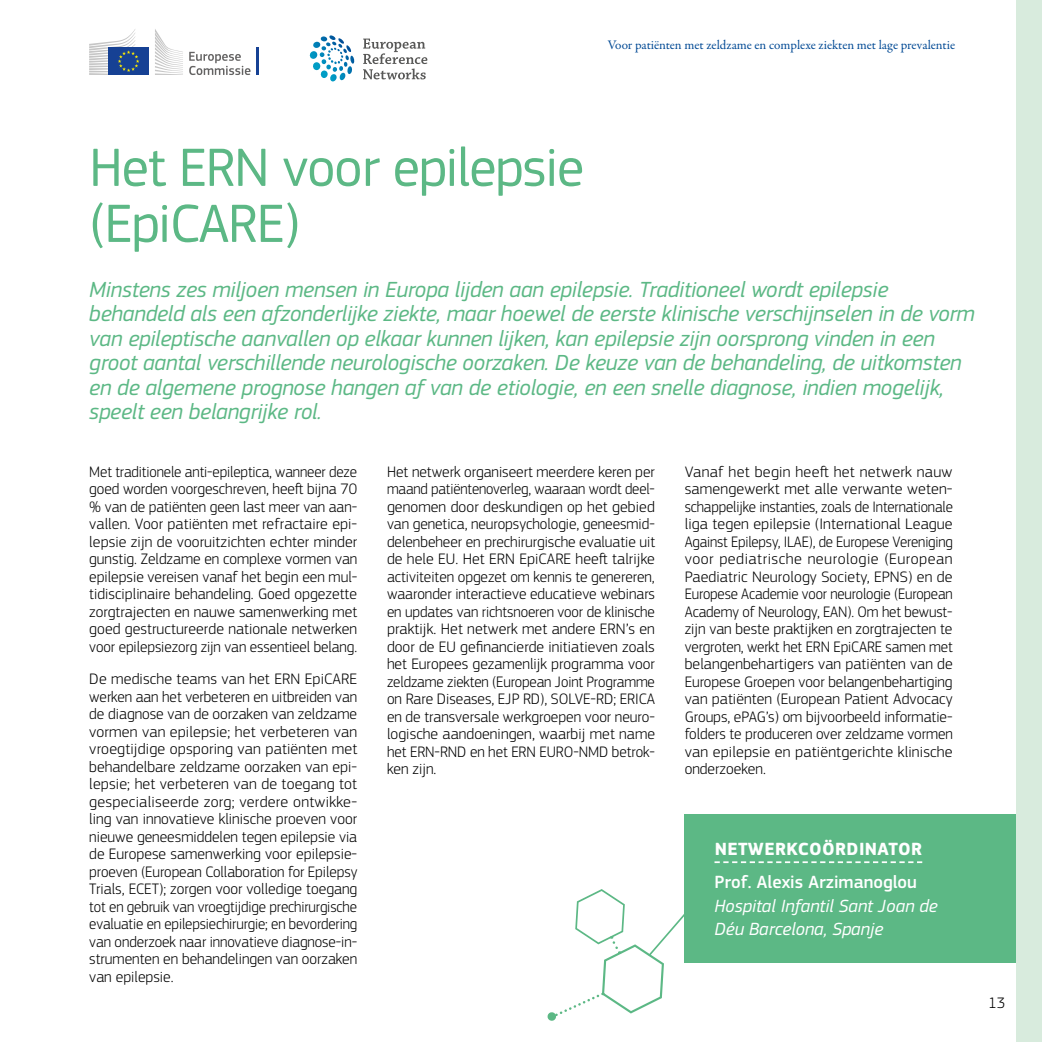
<style>
.page{position:relative;width:1042px;height:1042px;background:#fff}
.page>*{position:absolute;margin:0;border:0;box-sizing:border-box;transform-origin:0 0}
.t1{font:56px/56px "EC Square Sans Pro";letter-spacing:-.02em;color:#5cb885}
.t2{font:italic 22.75px/24.5px "EC Square Sans Pro";letter-spacing:-.01em;color:#5cb885}
.t3{font:italic 18.38px/23.4px "EC Square Sans Pro";color:#fff}
.t4{font:500 18.38px "EC Square Sans Pro";color:#fff}
.t5{font:700 18.38px "EC Square Sans Pro";letter-spacing:.02em;color:#fff}
.t6{font:300 15.75px/17.5px "EC Square Sans Pro";color:#000;text-align:justify}
.t7{font:300 15.75px/17.5px "EC Square Sans Pro";color:#000;text-align:justify;scale:.96 1}
.t8{font:13.12px "Garamond Premr Pro";color:#004994}
</style>
<div class="page">
<div style="left:685px;top:814px;width:357px;height:148px;background:#5cb885"></div>
<svg style="left:714px;top:861px;width:208px;height:2px"></svg>
<div style="left:1017px;top:0;width:25px;height:1042px;background:#d8ebdd"></div>
<svg style="left:547px;top:889px;width:151px;height:132px"></svg>
<svg style="left:155px;top:29px;width:28px;height:46px"></svg>
<div style="left:108px;top:48px;width:41px;height:27px;background:#164194"></div>
<svg style="left:89px;top:29px;width:50px;height:46px"></svg>
<svg style="left:189px;top:52px;width:62px;height:23px"></svg>
<hr style="left:257px;top:48px;width:2px;height:27px;background:#164194">
<svg style="left:363px;top:39px;width:64px;height:40px"></svg>
<svg style="left:309px;top:35px;width:46px;height:47px"></svg>
<p class="t8" style="left:608px;top:37px;width:349px">Voor patiënten met zeldzame en complexe ziekten met lage prevalentie</p>
<h1 class="t1" style="left:89px;top:140px;width:496px">Het ERN voor epilepsie (EpiCARE)</h1>
<p class="t2" style="left:89px;top:277px;width:887px">Minstens zes miljoen mensen in Europa lijden aan epilepsie. Traditioneel wordt epilepsie behandeld als een afzonderlijke ziekte, maar hoewel de eerste klinische verschijnselen in de vorm van epileptische aanvallen op elkaar kunnen lijken, kan epilepsie zijn oorsprong vinden in een groot aantal verschillende neurologische oorzaken. De keuze van de behandeling, de uitkomsten en de algemene prognose hangen af van de etiologie, en een snelle diagnose, indien mogelijk, speelt een belangrijke rol.</p>
<p class="t7" style="left:89px;top:462px;width:281px">Met traditionele anti-epileptica, wanneer deze goed worden voorgeschreven, heeft bijna 70 % van de patiënten geen last meer van aan&shy;vallen. Voor patiënten met refractaire epi&shy;lepsie zijn de vooruitzichten echter minder gunstig. Zeldzame en complexe vormen van epilepsie vereisen vanaf het begin een mul&shy;tidisciplinaire behandeling. Goed opgezette zorgtrajecten en nauwe samenwerking met goed gestructureerde nationale netwerken voor epilepsiezorg zijn van essentieel belang.</p>
<p class="t6" style="left:89px;top:670px;width:270px">De medische teams van het ERN EpiCARE werken aan het verbeteren en uitbreiden van de diagnose van de oorzaken van zeldzame vormen van epilepsie; het verbeteren van vroegtijdige opsporing van patiënten met behandelbare zeldzame oorzaken van epi&shy;lepsie; het verbeteren van de toegang tot gespecialiseerde zorg; verdere ontwikke&shy;ling van innovatieve klinische proeven voor nieuwe geneesmiddelen tegen epilepsie via de Europese samenwerking voor epilepsie&shy;proeven (European Collaboration for Epilepsy Trials, ECET); zorgen voor volledige toegang tot en gebruik van vroegtijdige prechirurgische evaluatie en epilepsiechirurgie; en bevordering van onderzoek naar innovatieve diagnose-in&shy;strumenten en behandelingen van oorzaken van epilepsie.</p>
<p class="t6" style="left:387px;top:462px;width:270px">Het netwerk organiseert meerdere keren per maand patiëntenoverleg, waaraan wordt deel&shy;genomen door deskundigen op het gebied van genetica, neuropsychologie, geneesmid&shy;delenbeheer en prechirurgische evaluatie uit de hele EU. Het ERN EpiCARE heeft talrijke activiteiten opgezet om kennis te genereren, waaronder interactieve educatieve webinars en updates van richtsnoeren voor de klinische praktijk. Het netwerk met andere ERN’s en door de EU gefinancierde initiatieven zoals het Europees gezamenlijk programma voor zeldzame ziekten (European Joint Programme on Rare Diseases, EJP RD), SOLVE-RD; ERICA en de transversale werkgroepen voor neuro&shy;logische aandoeningen, waarbij met name het ERN-RND en het ERN EURO-NMD betrok&shy;ken zijn.</p>
<p class="t6" style="left:685px;top:462px;width:270px">Vanaf het begin heeft het netwerk nauw samengewerkt met alle verwante weten&shy;schappelijke instanties, zoals de Internationale liga tegen epilepsie (International League Against Epilepsy, ILAE), de Europese Vereniging voor pediatrische neurologie (European Paediatric Neurology Society, EPNS) en de Europese Academie voor neurologie (European Academy of Neurology, EAN). Om het bewust&shy;zijn van beste praktijken en zorgtrajecten te vergroten, werkt het ERN EpiCARE samen met belangenbehartigers van patiënten van de Europese Groepen voor belangenbehartiging van patiënten (European Patient Advocacy Groups, ePAG’s) om bijvoorbeeld informatie&shy;folders te produceren over zeldzame vormen van epilepsie en patiëntgerichte klinische onderzoeken.</p>
<p class="t5" style="left:715px;top:837px;width:209px">NETWERKCOÖRDINATOR</p>
<p class="t4" style="left:714px;top:871px;width:204px">Prof. Alexis Arzimanoglou</p>
<p class="t3" style="left:714px;top:894px;width:225px">Hospital Infantil Sant Joan de<br>Déu Barcelona, Spanje</p>
<p class="t6" style="left:988px;top:994px;width:19px">13</p>
</div>
